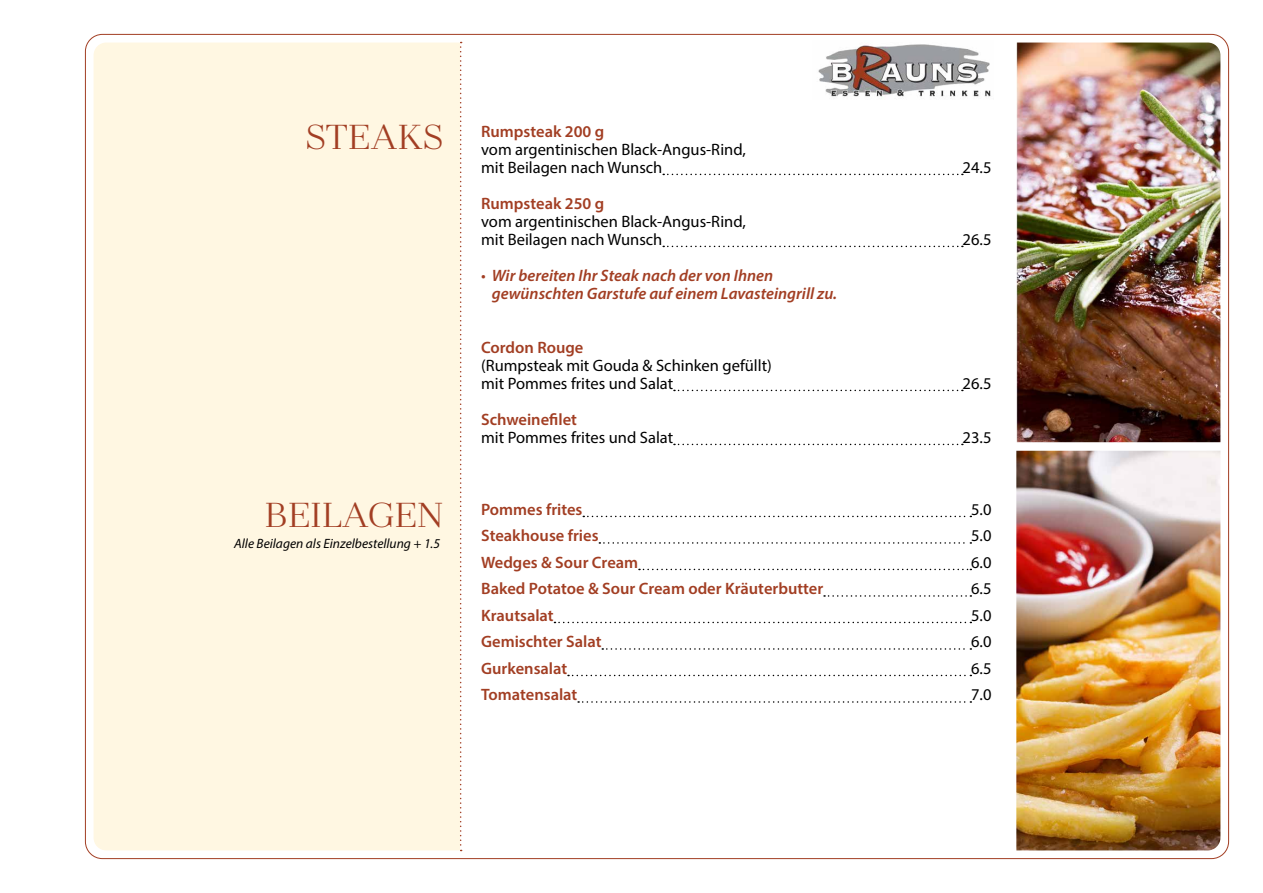
<style>
.page{position:relative;width:1263px;height:893px;background:#fff}
.page>*{position:absolute;margin:0;border:0;box-sizing:border-box;transform-origin:0 0}
.t1{font:39px "Zahrah";letter-spacing:.01em;color:#a23e23}
.t2{font:16.5px/18px "Myriad Pro";color:#000}
.t3{font:600 16.5px "Myriad Pro";color:#a23e23}
.t4{font:italic 600 16.5px/18px "Myriad Pro";color:#a23e23}
.t5{font:italic 13.5px "Myriad Pro";color:#000}
.s1{font-weight:900;font-style:normal}
</style>
<div class="page">
<div style="left:94px;top:43px;width:366px;height:807px;background:#fff7e2"></div>
<svg style="left:460px;top:42px;width:2px;height:809px"></svg>
<img style="left:818px;top:44px;width:173px;height:53px">
<svg style="left:663px;top:174px;width:300px;height:1px"></svg>
<svg style="left:663px;top:246px;width:300px;height:1px"></svg>
<svg style="left:674px;top:390px;width:289px;height:1px"></svg>
<svg style="left:674px;top:444px;width:289px;height:1px"></svg>
<svg style="left:583px;top:516px;width:388px;height:1px"></svg>
<svg style="left:599px;top:542px;width:372px;height:2px"></svg>
<svg style="left:639px;top:569px;width:332px;height:1px"></svg>
<svg style="left:824px;top:595px;width:147px;height:2px"></svg>
<svg style="left:554px;top:622px;width:417px;height:1px"></svg>
<svg style="left:602px;top:648px;width:369px;height:2px"></svg>
<svg style="left:568px;top:675px;width:403px;height:1px"></svg>
<svg style="left:578px;top:701px;width:393px;height:2px"></svg>
<img style="left:1016px;top:43px;width:204px;height:399px">
<img style="left:1016px;top:451px;width:204px;height:399px">
<h1 class="t1" style="left:305px;top:115px;width:140px">STEAKS</h1>
<h1 class="t1" style="left:265px;top:493px;width:180px">BEILAGEN</h1>
<p class="t5" style="left:234px;top:535px;width:207px">Alle Beilagen als Einzelbestellung + 1.5</p>
<p class="t3" style="left:481px;top:121px;width:125px">Rumpsteak 200 g</p>
<p class="t2" style="left:481px;top:140px;width:266px">vom argentinischen Black-Angus-Rind, mit Beilagen nach Wunsch</p>
<p class="t3" style="left:481px;top:193px;width:125px">Rumpsteak 250 g</p>
<p class="t2" style="left:481px;top:212px;width:266px">vom argentinischen Black-Angus-Rind, mit Beilagen nach Wunsch</p>
<p class="t4" style="left:492px;top:266px;width:347px;text-indent:-11px"><span class="s1">·</span> Wir bereiten Ihr Steak nach der von Ihnen gewünschten Garstufe auf einem Lavasteingrill zu.</p>
<p class="t3" style="left:481px;top:337px;width:104px">Cordon Rouge</p>
<p class="t2" style="left:481px;top:356px;width:292px">(Rumpsteak mit Gouda &amp; Schinken gefüllt) mit Pommes frites und Salat</p>
<p class="t2" style="left:963px;top:158px;width:30px">24.5</p>
<p class="t2" style="left:963px;top:230px;width:30px">26.5</p>
<p class="t2" style="left:963px;top:374px;width:30px">26.5</p>
<p class="t3" style="left:481px;top:409px;width:97px">Schweinefilet</p>
<p class="t2" style="left:481px;top:428px;width:194px">mit Pommes frites und Salat</p>
<p class="t2" style="left:963px;top:428px;width:30px">23.5</p>
<p class="t3" style="left:481px;top:499px;width:103px">Pommes frites</p>
<p class="t2" style="left:971px;top:500px;width:22px">5.0</p>
<p class="t3" style="left:481px;top:525px;width:119px">Steakhouse fries</p>
<p class="t2" style="left:971px;top:526px;width:22px">5.0</p>
<p class="t3" style="left:481px;top:552px;width:159px">Wedges &amp; Sour Cream</p>
<p class="t2" style="left:971px;top:553px;width:22px">6.0</p>
<p class="t3" style="left:481px;top:578px;width:344px">Baked Potatoe &amp; Sour Cream oder Kräuterbutter</p>
<p class="t2" style="left:971px;top:579px;width:22px">6.5</p>
<p class="t3" style="left:481px;top:605px;width:74px">Krautsalat</p>
<p class="t2" style="left:971px;top:606px;width:22px">5.0</p>
<p class="t3" style="left:481px;top:631px;width:122px">Gemischter Salat</p>
<p class="t2" style="left:971px;top:632px;width:22px">6.0</p>
<p class="t3" style="left:481px;top:658px;width:88px">Gurkensalat</p>
<p class="t2" style="left:971px;top:659px;width:22px">6.5</p>
<p class="t3" style="left:481px;top:684px;width:98px">Tomatensalat</p>
<p class="t2" style="left:971px;top:685px;width:22px">7.0</p>
</div>
